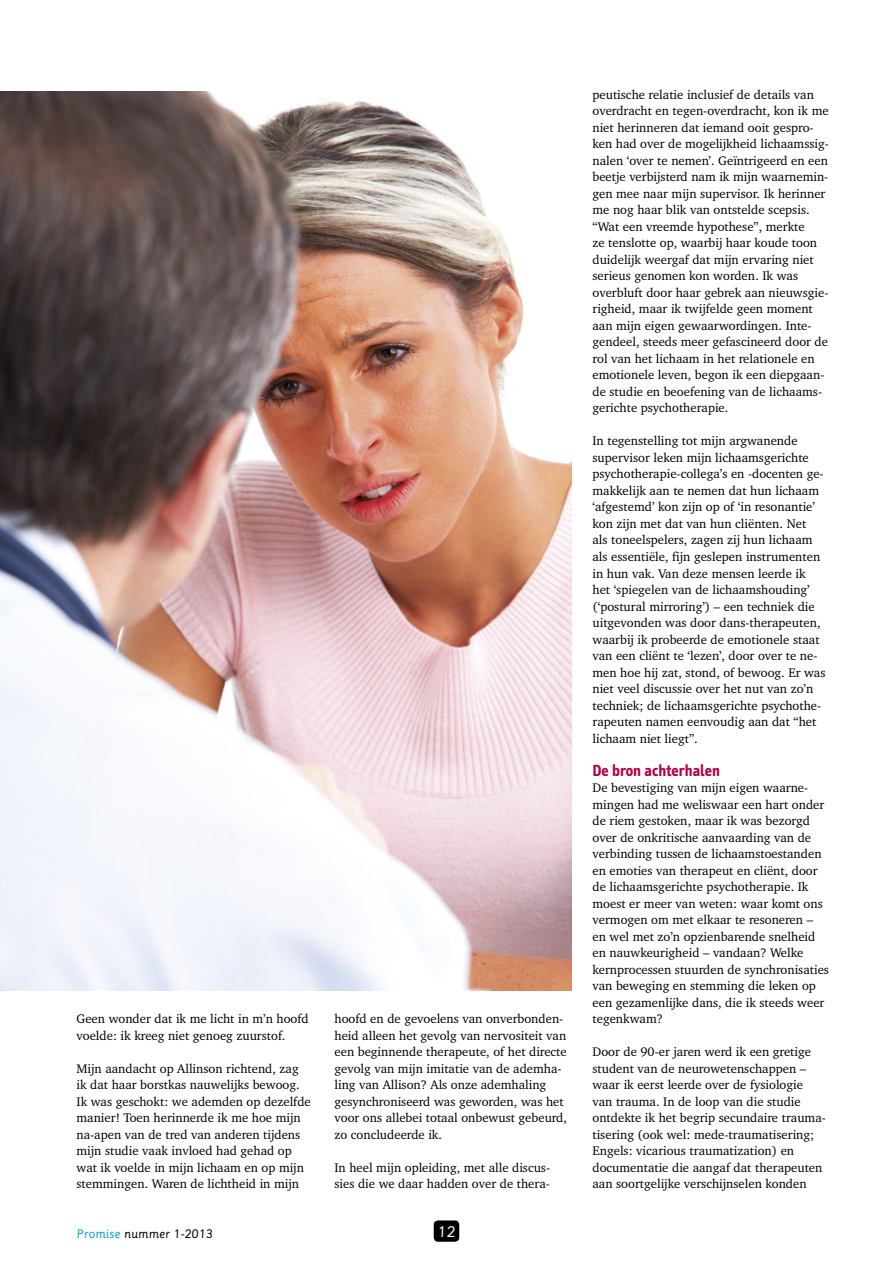
<style>
.page{position:relative;width:893px;height:1263px;background:#fff}
.page>*{position:absolute;margin:0;border:0;box-sizing:border-box;transform-origin:0 0}
.t1{font:700 16.5px "Info Text";color:#b40043}
.t2{font:15px "Sassoon Primary";color:#fff}
.t3{font:12.75px/16.5px "Charter IT Cby BT";color:#000}
.t4{font:12px "Sassoon Primary";color:#000}
.s1{color:#009cdc}
</style>
<div class="page">
<div style="left:434px;top:1220px;width:25px;height:22px;background:#000;border-radius:4px"></div>
<img style="left:0;top:91px;width:571px;height:899px">
<p class="t3" style="left:77px;top:1010px;width:234px">Geen wonder dat ik me licht in m’n hoofd voelde: ik kreeg niet genoeg zuurstof.</p>
<p class="t3" style="left:77px;top:1060px;width:236px">Mijn aandacht op Allinson richtend, zag ik dat haar borstkas nauwelijks bewoog.<br>Ik was geschokt: we ademden op dezelfde manier! Toen herinnerde ik me hoe mijn na-apen van de tred van anderen tijdens mijn studie vaak invloed had gehad op wat ik voelde in mijn lichaam en op mijn stemmingen. Waren de lichtheid in mijn</p>
<p class="t3" style="left:334px;top:1010px;width:234px">hoofd en de gevoelens van onverbonden&shy;heid alleen het gevolg van nervositeit van een beginnende therapeute, of het directe gevolg van mijn imitatie van de ademha&shy;ling van Allison? Als onze ademhaling gesynchroniseerd was geworden, was het voor ons allebei totaal onbewust gebeurd, zo concludeerde ik.</p>
<p class="t3" style="left:334px;top:1159px;width:217px">In heel mijn opleiding, met alle discus&shy;sies die we daar hadden over de thera-</p>
<p class="t4" style="left:77px;top:1226px;width:138px"><span class="s1">Promise</span> nummer 1-2013</p>
<p class="t2" style="left:438px;top:1222px;width:19px">12</p>
<p class="t3" style="left:592px;top:86px;width:238px">peutische relatie inclusief de details van overdracht en tegen-overdracht, kon ik me niet herinneren dat iemand ooit gespro&shy;ken had over de mogelijkheid lichaamssig&shy;nalen ‘over te nemen’. Geïntrigeerd en een beetje verbijsterd nam ik mijn waarnemin&shy;gen mee naar mijn supervisor. Ik herinner me nog haar blik van ontstelde scepsis. “Wat een vreemde hypothese”, merkte<br>ze tenslotte op, waarbij haar koude toon duidelijk weergaf dat mijn ervaring niet serieus genomen kon worden. Ik was overbluft door haar gebrek aan nieuwsgie&shy;righeid, maar ik twijfelde geen moment aan mijn eigen gewaarwordingen. Inte&shy;gendeel, steeds meer gefascineerd door de rol van het lichaam in het relationele en emotionele leven, begon ik een diepgaan&shy;de studie en beoefening van de lichaams&shy;gerichte psychotherapie.</p>
<p class="t3" style="left:592px;top:433px;width:235px">In tegenstelling tot mijn argwanende supervisor leken mijn lichaamsgerichte psychotherapie-collega’s en -docenten ge&shy;makkelijk aan te nemen dat hun lichaam ‘afgestemd’ kon zijn op of ‘in resonantie’ kon zijn met dat van hun cliënten. Net<br>als toneelspelers, zagen zij hun lichaam als essentiële, fijn geslepen instrumenten in hun vak. Van deze mensen leerde ik het ‘spiegelen van de lichaamshouding’ (‘postural mirroring’) – een techniek die uitgevonden was door dans-therapeuten, waarbij ik probeerde de emotionele staat van een cliënt te ‘lezen’, door over te ne&shy;men hoe hij zat, stond, of bewoog. Er was niet veel discussie over het nut van zo’n techniek; de lichaamsgerichte psychothe&shy;rapeuten namen eenvoudig aan dat “het lichaam niet liegt”.</p>
<p class="t1" style="left:592px;top:761px;width:129px">De bron achterhalen</p>
<p class="t3" style="left:592px;top:779px;width:238px">De bevestiging van mijn eigen waarne&shy;mingen had me weliswaar een hart onder de riem gestoken, maar ik was bezorgd over de onkritische aanvaarding van de verbinding tussen de lichaamstoestanden en emoties van therapeut en cliënt, door de lichaamsgerichte psychotherapie. Ik moest er meer van weten: waar komt ons vermogen om met elkaar te resoneren – en wel met zo’n opzienbarende snelheid en nauwkeurigheid – vandaan? Welke kernprocessen stuurden de synchronisaties van beweging en stemming die leken op een gezamenlijke dans, die ik steeds weer tegenkwam?</p>
<p class="t3" style="left:592px;top:1043px;width:235px">Door de 90-er jaren werd ik een gretige student van de neurowetenschappen – waar ik eerst leerde over de fysiologie van trauma. In de loop van die studie ontdekte ik het begrip secundaire trauma&shy;tisering (ook wel: mede-traumatisering; Engels: vicarious traumatization) en documentatie die aangaf dat therapeuten aan soortgelijke verschijnselen konden</p>
</div>
